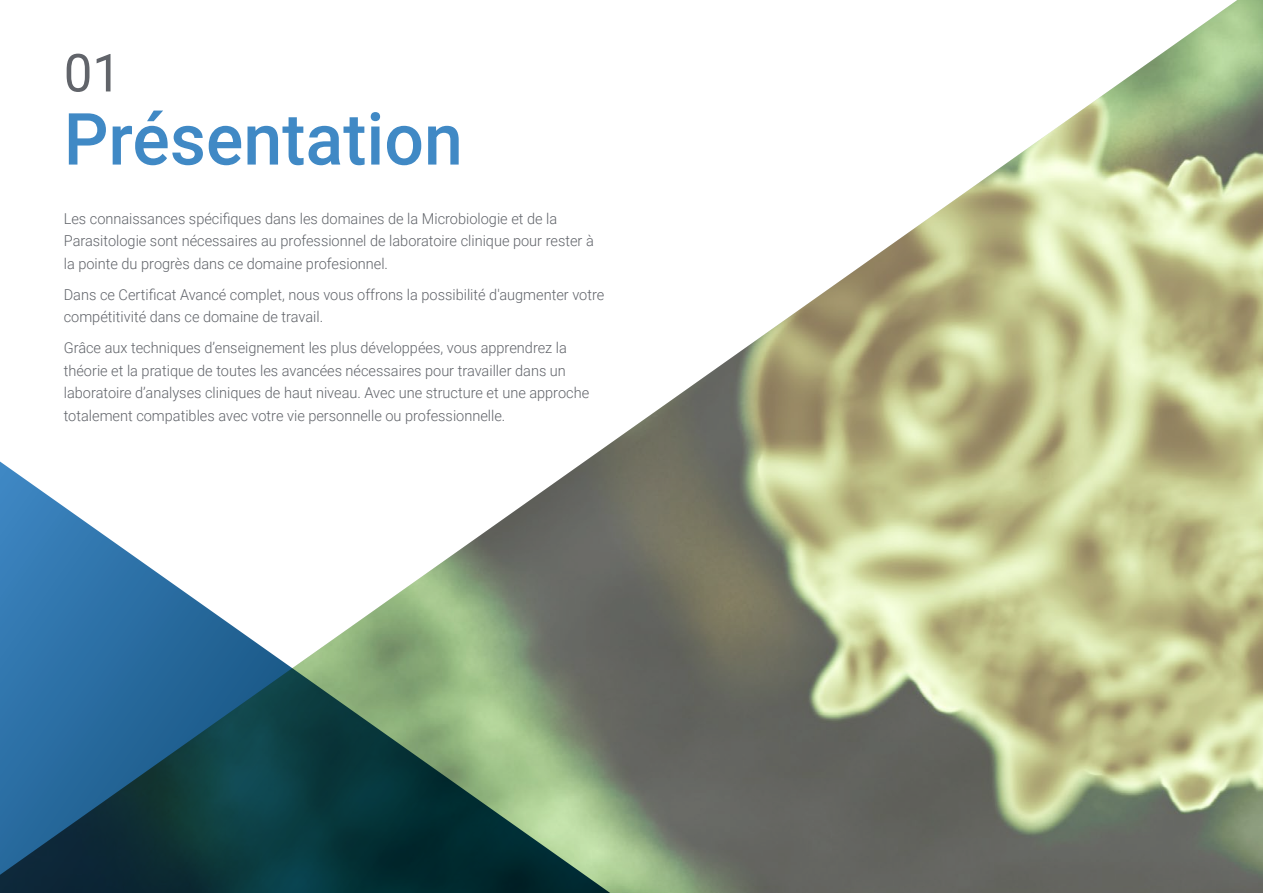
<style>
.page{position:relative;width:1263px;height:893px;background:#fff}
.page>*{position:absolute;margin:0;border:0;box-sizing:border-box;transform-origin:0 0}
.t1{font:500 72px "Roboto";color:#4089c5}
.t2{font:52.5px "Roboto";color:#61646a}
.t3{font:300 15px/22.5px "Roboto";color:#61646a}
</style>
<div class="page">
<img style="left:606px;top:0;width:657px;height:893px">
<svg style="left:0;top:446px;width:640px;height:447px"></svg>
<h2 class="t2" style="left:64px;top:36px;width:59px">01</h2>
<h1 class="t1" style="left:64px;top:89px;width:401px">Présentation</h1>
<p class="t3" style="left:64px;top:207px;width:531px">Les connaissances spécifiques dans les domaines de la Microbiologie et de la<br>Parasitologie sont nécessaires au professionnel de laboratoire clinique pour rester à la pointe du progrès dans ce domaine profesionnel.</p>
<p class="t3" style="left:64px;top:283px;width:542px">Dans ce Certificat Avancé complet, nous vous offrons la possibilité d'augmenter votre compétitivité dans ce domaine de travail.</p>
<p class="t3" style="left:64px;top:336px;width:527px">Grâce aux techniques d’enseignement les plus développées, vous apprendrez la théorie et la pratique de toutes les avancées nécessaires pour travailler dans un laboratoire d’analyses cliniques de haut niveau. Avec une structure et une approche totalement compatibles avec votre vie personnelle ou professionnelle.</p>
</div>
